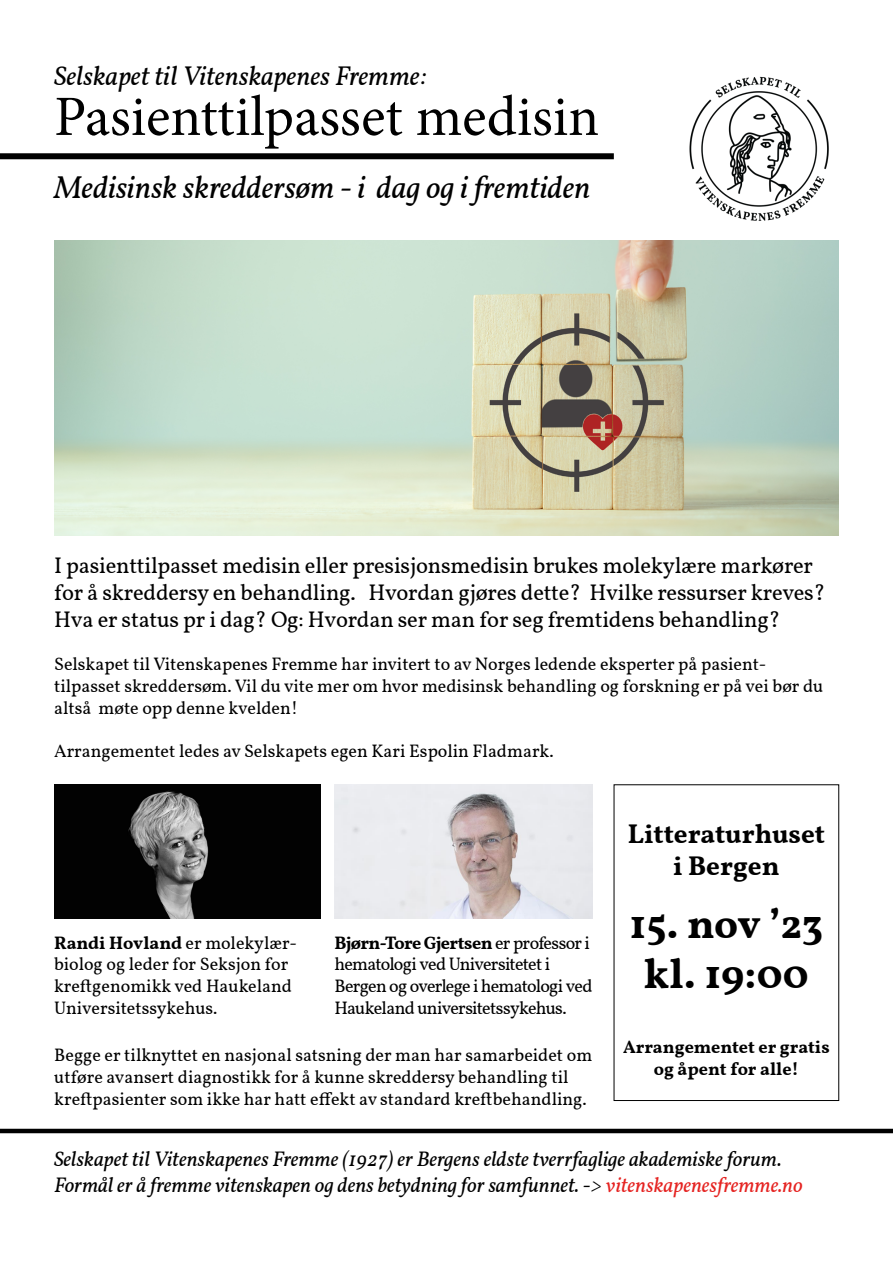
<style>
.page{position:relative;width:893px;height:1263px;background:#fff}
.page>*{position:absolute;margin:0;border:0;box-sizing:border-box;transform-origin:0 0}
.t1{font:57px "Minion Pro";color:#000}
.t2{font:700 42px/50.4px "Vollkorn";color:#000;text-align:center}
.t3{font:italic 31.5px "Vollkorn";color:#000}
.t4{font:italic 27px "Vollkorn";color:#000}
.t5{font:700 27px/32.4px "Vollkorn";color:#000;text-align:center}
.t6{font:22.5px/27px "Vollkorn";letter-spacing:-.01em;color:#000}
.t7{font:italic 21px/25.2px "Vollkorn";color:#000}
.t8{font:18px/21.6px "Vollkorn";color:#000}
.t9{font:18px/21.6px "Vollkorn";letter-spacing:-.04em;color:#000}
.t10{font:700 18px/21.6px "Vollkorn";color:#000;text-align:center}
.s1{font-weight:700}
.s2{color:#e52321}
</style>
<div class="page">
<img style="left:689px;top:76px;width:140px;height:145px">
<div style="left:0;top:153px;width:614px;height:6px;background:#000"></div>
<hr style="left:0;top:1129px;width:893px;height:4px;background:#000">
<img style="left:54px;top:241px;width:785px;height:294px">
<img style="left:54px;top:784px;width:266px;height:135px">
<img style="left:334px;top:784px;width:258px;height:135px">
<h3 class="t4" style="left:54px;top:56px;width:374px">Selskapet til Vitenskapenes Fremme:</h3>
<h1 class="t1" style="left:54px;top:79px;width:547px">Pasienttilpasset medisin</h1>
<h3 class="t3" style="left:54px;top:164px;width:538px">Medisinsk skreddersøm - i dag og i fremtiden</h3>
<p class="t6" style="left:54px;top:553px;width:773px">I pasienttilpasset medisin eller presisjonsmedisin brukes molekylære markører for å skreddersy en behandling. Hvordan gjøres dette? Hvilke ressurser kreves?<br>Hva er status pr i dag? Og: Hvordan ser man for seg fremtidens behandling?</p>
<p class="t8" style="left:54px;top:654px;width:771px">Selskapet til Vitenskapenes Fremme har invitert to av Norges ledende eksperter på pasient&shy;tilpasset skreddersøm. Vil du vite mer om hvor medisinsk behandling og forskning er på vei bør du altså møte opp denne kvelden!</p>
<p class="t8" style="left:54px;top:740px;width:501px">Arrangementet ledes av Selskapets egen Kari Espolin Fladmark.</p>
<p class="t8" style="left:54px;top:932px;width:245px"><span class="s1">Randi Hovland</span> er molekylær&shy;biolog og leder for Seksjon for kreftgenomikk ved Haukeland<br>Universitetssykehus.</p>
<p class="t9" style="left:335px;top:932px;width:259px"><span class="s1">Bjørn-Tore Gjertsen</span> er professor i hematologi ved Universitetet i Bergen og overlege i hematologi ved Haukeland universitetssykehus.</p>
<p class="t8" style="left:54px;top:1045px;width:540px">Begge er tilknyttet en nasjonal satsning der man har samarbeidet om utføre avansert diagnostikk for å kunne skreddersy behandling til kreftpasienter som ikke har hatt effekt av standard kreftbehandling.</p>
<h3 class="t5" style="left:628px;top:818px;width:199px">Litteraturhuset i Bergen</h3>
<h2 class="t2" style="left:629px;top:899px;width:195px">15. nov ’23 kl. 19:00</h2>
<p class="t10" style="left:623px;top:1037px;width:208px">Arrangementet er gratis og åpent for alle!</p>
<p class="t7" style="left:54px;top:1147px;width:750px">Selskapet til Vitenskapenes Fremme (1927) er Bergens eldste tverrfaglige akademiske forum.<br>Formål er å fremme vitenskapen og dens betydning for samfunnet. -&gt; <span class="s2">vitenskapenesfremme.no</span></p>
</div>
